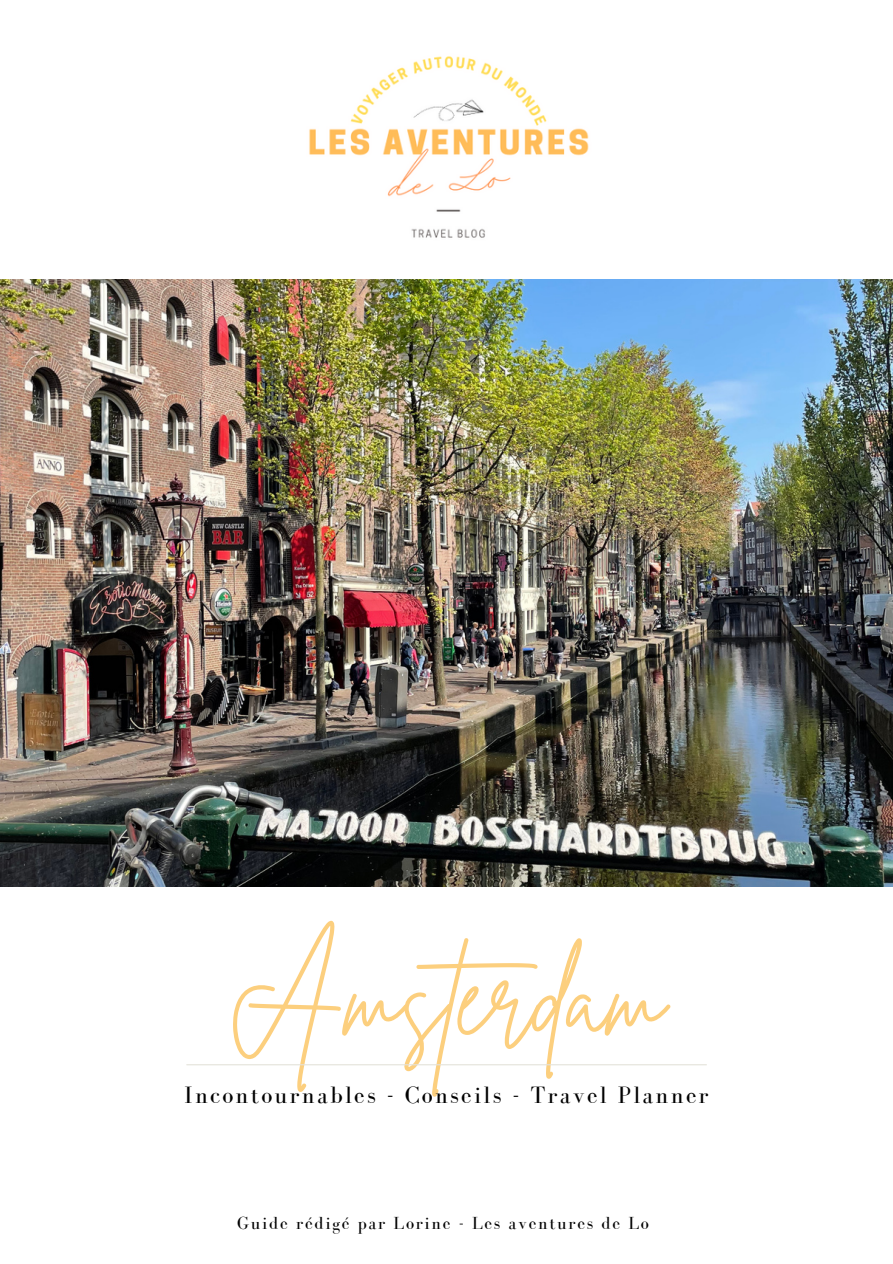
<style>
.page{position:relative;width:893px;height:1264px;background:#fff}
.page>*{position:absolute;margin:0;border:0;box-sizing:border-box;transform-origin:0 0}
.t1{font:107.85px "Brittany Signature";color:#fccf7e}
.t2{font:24.3px "Bodoni FLF";letter-spacing:.095em;color:#000}
.t3{font:18px "Bodoni FLF";letter-spacing:.095em;color:#000}
</style>
<div class="page">
<img style="left:298px;top:56px;width:296px;height:224px">
<hr style="left:187px;top:1064px;width:519px;height:1px;background:#e4e2da">
<img style="left:0;top:280px;width:892px;height:606px">
<p class="t1" style="left:227px;top:926px;width:439px">Amsterdam</p>
<p class="t2" style="left:184px;top:1081px;width:526px">Incontournables - Conseils - Travel Planner</p>
<p class="t3" style="left:237px;top:1213px;width:413px">Guide rédigé par Lorine - Les aventures de Lo</p>
</div>
